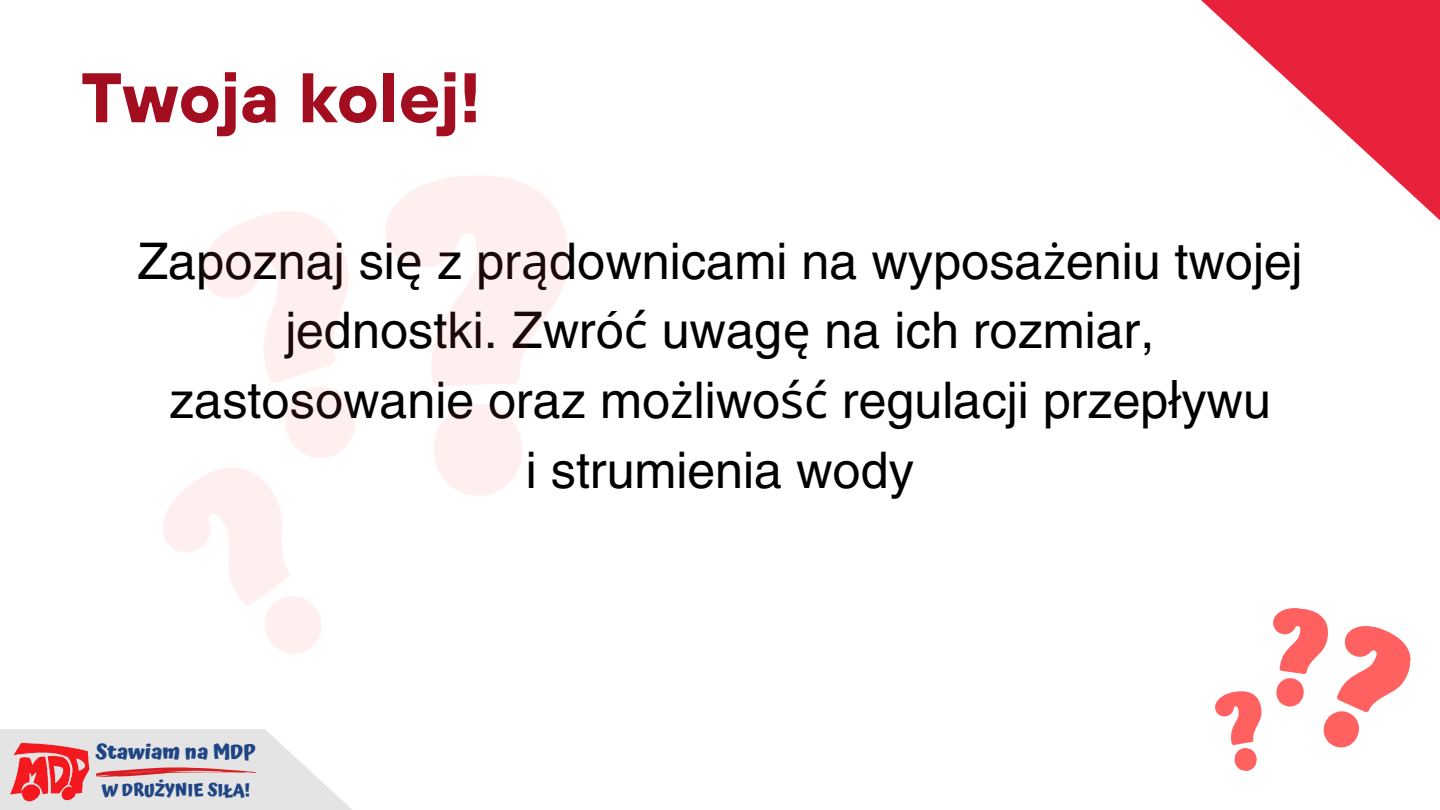
<style>
.page{position:relative;width:1440px;height:810px;background:#fff}
.page>*{position:absolute;margin:0;border:0;box-sizing:border-box;transform-origin:0 0}
.t1{font:700 70px "TT Hoves";color:#a20e20}
.t2{font:50px/69.8px "Helios";color:#000;text-align:center}
.t3{font:700 20.5px "Atma";color:#1f4585}
.t4{font:700 17.5px "Atma";color:#1f4585}
.s1{font-family:"Noto Sans"}
</style>
<div class="page">
<svg style="left:1201px;top:0;width:239px;height:220px"></svg>
<svg style="left:0;top:729px;width:352px;height:81px;background:#e8cecf"></svg>
<svg style="left:1215px;top:608px;width:196px;height:163px"></svg>
<svg style="left:434px;top:408px;width:88px;height:88px"></svg>
<svg style="left:385px;top:176px;width:183px;height:232px;fill:#ffefef"></svg>
<svg style="left:163px;top:212px;width:192px;height:442px"></svg>
<p class="t1" style="left:81px;top:52px;width:401px">Twoja kolej!</p>
<h1 class="t2" style="left:137px;top:225px;width:1167px">Zapoznaj si<span class="s1">ę</span> z pr<span class="s1">ą</span>downicami na wyposa<span class="s1">ż</span>eniu twojej jednostki. Zwró<span class="s1">ć</span> uwag<span class="s1">ę</span> na ich rozmiar, zastosowanie oraz mo<span class="s1">ż</span>liwo<span class="s1">ść</span> regulacji przep<span class="s1">ł</span>ywu<br>i strumienia wody</h1>
<h2 class="t3" style="left:96px;top:740px;width:162px">Stawiam na MDP</h2>
<p class="t4" style="left:102px;top:779px;width:150px">W DRUŻYNIE SIŁA!</p>
</div>
